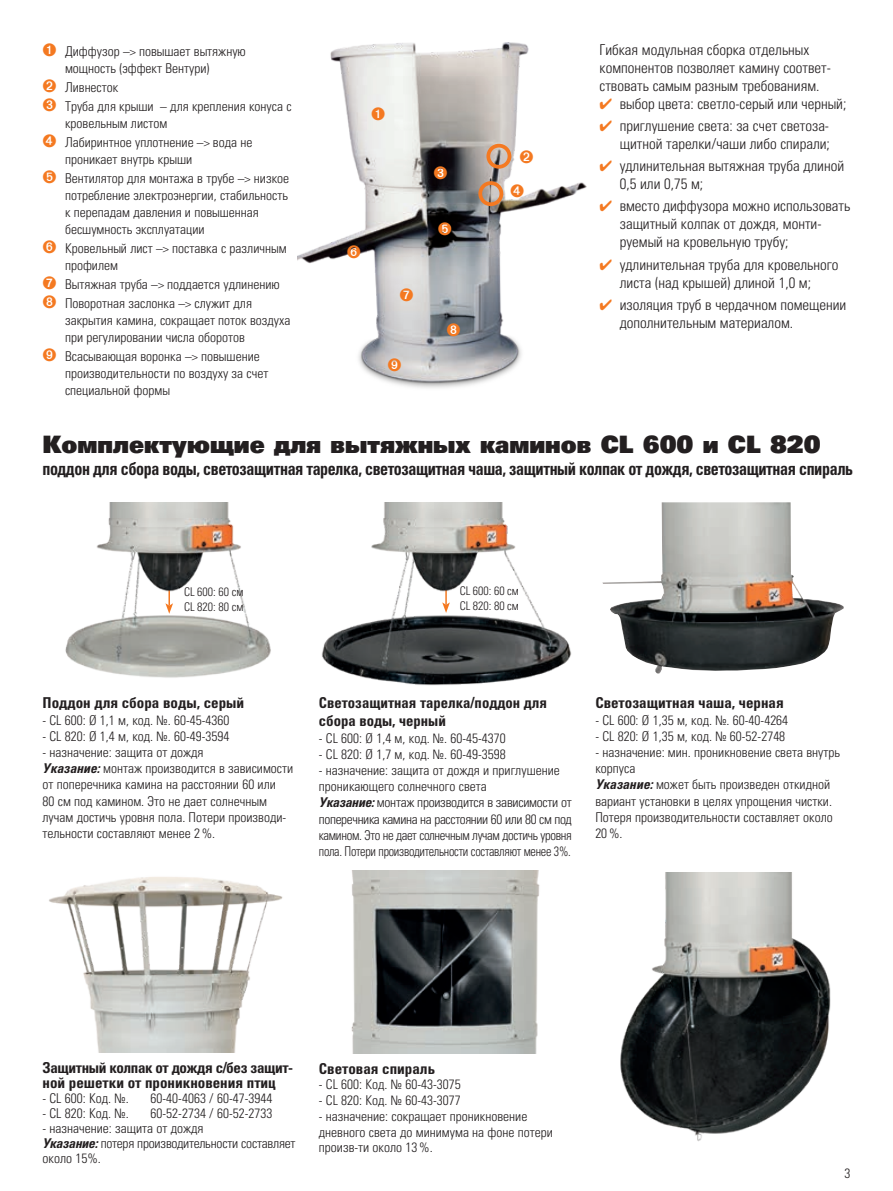
<style>
.page{position:relative;width:893px;height:1191px;background:#fff}
.page>*{position:absolute;margin:0;border:0;box-sizing:border-box;transform-origin:0 0}
.t1{font:24px "Univers LTCYR 85 X Black";color:#231f20}
.t2{font:18px "Univers LTCYR 67 Bold Cond";letter-spacing:-.025em;color:#231f20;scale:.89 1}
.t3{font:15px/18px "Univers LTCYR 47 Light Cond";color:#231f20}
.t4{font:15px/15px "Univers LTCYR 67 Bold Cond";color:#231f20}
.t5{font:13.5px/16.2px "Univers LTCYR 47 Light Cond";color:#231f20}
.t6{font:13.5px/16.2px "Univers LTCYR 47 Light Cond";letter-spacing:-.02em;color:#231f20}
.t7{font:300 condensed 13.5px "Univers LT Std";color:#231f20}
.t8{font:12px/14.4px "Univers LTCYR 47 Light Cond";color:#231f20}
.s1{color:#f47921}
.s2{font-family:"Univers LTCYR 67 Bold Cond Obl"}
</style>
<div class="page">
<img style="left:298px;top:43px;width:289px;height:345px">
<div style="left:486px;top:144px;width:25px;height:25px;border:4px solid #f47921;border-radius:50%"></div>
<div style="left:478px;top:181px;width:25px;height:25px;border:4px solid #f47921;border-radius:50%"></div>
<img style="left:620px;top:872px;width:211px;height:269px">
<img style="left:65px;top:502px;width:206px;height:176px">
<img style="left:321px;top:502px;width:251px;height:184px">
<img style="left:602px;top:502px;width:242px;height:171px">
<img style="left:351px;top:870px;width:189px;height:183px">
<img style="left:49px;top:877px;width:234px;height:175px">
<svg style="left:372px;top:108px;width:13px;height:13px"></svg>
<svg style="left:388px;top:358px;width:13px;height:13px"></svg>
<svg style="left:348px;top:245px;width:12px;height:13px"></svg>
<svg style="left:447px;top:323px;width:13px;height:13px"></svg>
<svg style="left:400px;top:288px;width:13px;height:13px"></svg>
<svg style="left:434px;top:167px;width:13px;height:13px"></svg>
<svg style="left:520px;top:150px;width:13px;height:13px"></svg>
<svg style="left:438px;top:222px;width:13px;height:13px"></svg>
<svg style="left:511px;top:184px;width:13px;height:13px"></svg>
<p class="t5" style="left:65px;top:42px;width:182px;line-height:17px;text-indent:-22px"><span class="s1">➊</span> Диффузор –&gt; повышает вытяжную мощность (эффект Вентури)</p>
<p class="t5" style="left:43px;top:77px;width:251px;line-height:19px"><span class="s1">➋</span> Ливнесток<br><span class="s1">➌</span> Труба для крыши – для крепления конуса с</p>
<p class="t5" style="left:43px;top:113px;width:211px;line-height:19px;text-indent:22px">кровельным листом<br><span class="s1">➍</span> Лабиринтное уплотнение –&gt; вода не</p>
<p class="t5" style="left:43px;top:149px;width:248px;line-height:19px;text-indent:22px">проникает внутрь крыши<br><span class="s1">➎</span> Вентилятор для монтажа в трубе –&gt; низкое</p>
<p class="t5" style="left:65px;top:186px;width:225px;line-height:17px">потребление электроэнергии, стабильность к перепадам давления и повышенная бесшумность эксплуатации</p>
<p class="t5" style="left:65px;top:239px;width:223px;line-height:17px;text-indent:-22px"><span class="s1">➏</span> Кровельный лист –&gt; поставка с различным профилем</p>
<p class="t5" style="left:43px;top:274px;width:239px;line-height:19px"><span class="s1">➐</span> Вытяжная труба –&gt; поддается удлинению<br><span class="s1">➑</span> Поворотная заслонка –&gt; служит для</p>
<p class="t5" style="left:65px;top:311px;width:227px;line-height:17px">закрытия камина, сокращает поток воздуха при регулировании числа оборотов</p>
<p class="t5" style="left:65px;top:347px;width:205px;line-height:17px;text-indent:-22px"><span class="s1">➒</span> Всасывающая воронка –&gt; повышение производительности по воздуху за счет специальной формы</p>
<h1 class="t1" style="left:43px;top:429px;width:780px">Комплектующие для вытяжных каминов CL 600 и CL 820</h1>
<h2 class="t2" style="left:43px;top:457px;width:912px">поддон для сбора воды, светозащитная тарелка, светозащитная чаша, защитный колпак от дождя, светозащитная спираль</h2>
<p class="t3" style="left:600px;top:39px;width:233px">Гибкая модульная сборка отдельных компонентов позволяет камину соответ&shy;ствовать самым разным требованиям.</p>
<p class="t3" style="left:600px;top:93px;width:248px"><span class="s1">✔</span> выбор цвета: светло-серый или черный;</p>
<p class="t3" style="left:600px;top:116px;width:232px;text-align:right"><span class="s1">✔</span> приглушение света: за счет светоза&shy;щитной тарелки/чаши либо спирали;</p>
<p class="t3" style="left:620px;top:156px;width:226px;text-indent:-20px"><span class="s1">✔</span> удлинительная вытяжная труба длиной<br>0,5 или 0,75 м;</p>
<p class="t3" style="left:620px;top:196px;width:232px;text-indent:-20px"><span class="s1">✔</span> вместо диффузора можно использовать защитный колпак от дождя, монти&shy;руемый на кровельную трубу;</p>
<p class="t3" style="left:600px;top:254px;width:241px;text-align:center"><span class="s1">✔</span> удлинительная труба для кровельного листа (над крышей) длиной 1,0 м;</p>
<p class="t3" style="left:620px;top:295px;width:228px;text-indent:-20px"><span class="s1">✔</span> изоляция труб в чердачном помещении дополнительным материалом.</p>
<p class="t8" style="left:184px;top:584px;width:61px">CL 600: 60 см<br>CL 820: 80 см</p>
<p class="t8" style="left:460px;top:583px;width:61px">CL 600: 60 см<br>CL 820: 80 см</p>
<p class="t4" style="left:43px;top:695px;width:203px">Поддон для сбора воды, серый</p>
<p class="t5" style="left:43px;top:711px;width:188px">- CL 600: Ø 1,1 м, код. №. 60-45-4360</p>
<p class="t5" style="left:43px;top:727px;width:188px">- CL 820: Ø 1,4 м, код. №. 60-49-3594</p>
<p class="t5" style="left:43px;top:743px;width:252px">- назначение: защита от дождя<br><span class="s2">Указание:</span> монтаж производится в зависимости от поперечника камина на расстоянии 60 или<br>80 см под камином. Это не дает солнечным лучам достичь уровня пола. Потери производи&shy;тельности составляют менее 2%.</p>
<p class="t4" style="left:319px;top:693px;width:230px;line-height:18px">Светозащитная тарелка/поддон для сбора воды, черный</p>
<p class="t5" style="left:319px;top:729px;width:188px">- CL 600: Ø 1,4 м, код. №. 60-45-4370</p>
<p class="t5" style="left:319px;top:745px;width:188px">- CL 820: Ø 1,7 м, код. №. 60-49-3598</p>
<p class="t6" style="left:319px;top:761px;width:254px">- назначение: защита от дождя и приглушение проникающего солнечного света<br><span class="s2">Указание:</span> монтаж производится в зависимости от поперечника камина на расстоянии 60 или 80 см под камином. Это не дает солнечным лучам достичь уровня пола. Потери производительности составляют менее 3%.</p>
<p class="t4" style="left:595px;top:695px;width:190px">Светозащитная чаша, черная</p>
<p class="t5" style="left:595px;top:711px;width:194px">- CL 600: Ø 1,35 м, код. №. 60-40-4264</p>
<p class="t5" style="left:595px;top:727px;width:191px">- CL 820: Ø 1,35 м, код. № 60-52-2748</p>
<p class="t5" style="left:595px;top:743px;width:246px">- назначение: мин. проникновение света внутрь корпуса<br><span class="s2">Указание:</span> может быть произведен откидной вариант установки в целях упрощения чистки.<br>Потеря производительности составляет около<br>20%.</p>
<p class="t4" style="left:43px;top:1059px;width:252px">Защитный колпак от дождя с/без защит&shy;ной решетки от проникновения птиц</p>
<p class="t5" style="left:43px;top:1089px;width:88px">- CL 600: Код. №.</p>
<p class="t5" style="left:151px;top:1089px;width:123px">60-40-4063 / 60-47-3944</p>
<p class="t5" style="left:43px;top:1104px;width:88px">- CL 820: Код. №.</p>
<p class="t5" style="left:151px;top:1104px;width:123px">60-52-2734 / 60-52-2733</p>
<p class="t5" style="left:43px;top:1119px;width:254px;line-height:15px">- назначение: защита от дождя<br><span class="s2">Указание:</span> потеря производительности составляет около 15%.</p>
<p class="t4" style="left:319px;top:1060px;width:118px">Световая спираль</p>
<p class="t5" style="left:319px;top:1075px;width:143px">- CL 600: Код. № 60-43-3075</p>
<p class="t5" style="left:319px;top:1091px;width:143px">- CL 820: Код. № 60-43-3077</p>
<p class="t5" style="left:319px;top:1107px;width:235px;line-height:15.8px">- назначение: сокращает проникновение дневного света до минимума на фоне потери произв-ти около 13%.</p>
<p class="t7" style="left:844px;top:1165px;width:7px">3</p>
</div>
